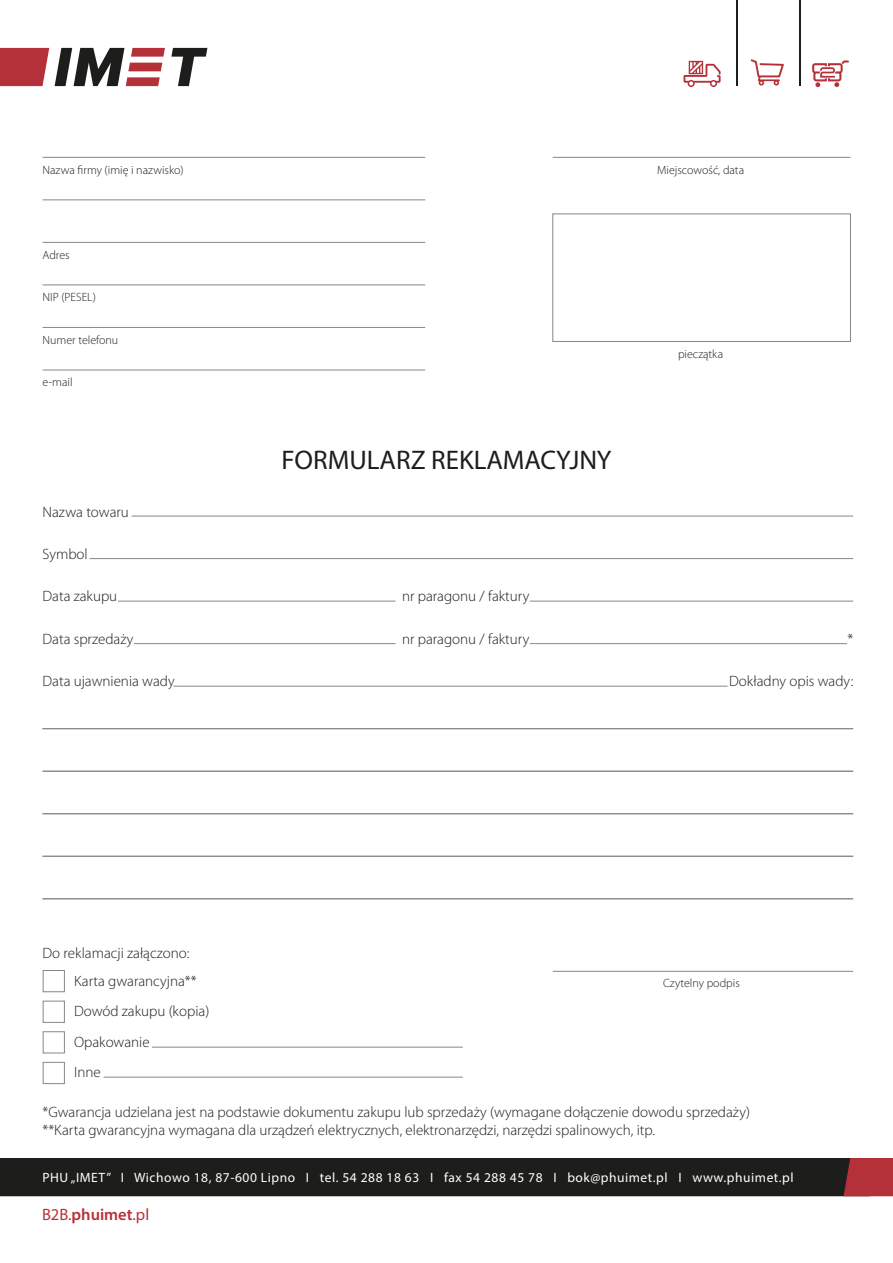
<style>
.page{position:relative;width:893px;height:1263px;background:#fff}
.page>*{position:absolute;margin:0;border:0;box-sizing:border-box;transform-origin:0 0}
.t1{font:27px "Myriad Pro";color:#1d1d1b}
.t2{font:16.5px "Myriad Pro";color:#b5313a}
.t3{font:300 15px/30.3px "Myriad Pro";color:#1d1d1b}
.t4{font:13.5px "Myriad Pro";letter-spacing:.04em;color:#fff}
.t5{font:300 12px "Myriad Pro";color:#1d1d1b}
.s1{font-weight:600}
</style>
<div class="page">
<svg style="left:171px;top:48px;width:36px;height:38px"></svg>
<svg style="left:55px;top:48px;width:110px;height:38px"></svg>
<svg style="left:0;top:48px;width:49px;height:38px;background:#b93e46"></svg>
<div style="left:0;top:1158px;width:893px;height:38px;background:#1d1d1b"></div>
<svg style="left:751px;top:59px;width:33px;height:27px"></svg>
<svg style="left:812px;top:60px;width:37px;height:27px"></svg>
<svg style="left:683px;top:61px;width:38px;height:26px"></svg>
<hr style="left:799px;top:0;width:1px;height:86px;background:#1d1d1b">
<hr style="left:737px;top:0;width:1px;height:86px;background:#1d1d1b">
<hr style="left:553px;top:157px;width:297px;height:1px;background:#878787">
<hr style="left:43px;top:157px;width:382px;height:1px;background:#878787">
<hr style="left:43px;top:200px;width:382px;height:1px;background:#878787">
<hr style="left:132px;top:516px;width:721px;height:1px;background:#878787">
<hr style="left:174px;top:686px;width:554px;height:1px;background:#878787">
<hr style="left:43px;top:728px;width:810px;height:1px;background:#878787">
<hr style="left:43px;top:771px;width:810px;height:1px;background:#878787">
<hr style="left:43px;top:813px;width:810px;height:1px;background:#878787">
<hr style="left:43px;top:856px;width:810px;height:1px;background:#878787">
<hr style="left:43px;top:898px;width:810px;height:1px;background:#878787">
<hr style="left:553px;top:971px;width:300px;height:1px;background:#878787">
<hr style="left:104px;top:1077px;width:359px;height:1px;background:#878787">
<hr style="left:152px;top:1047px;width:311px;height:1px;background:#878787">
<hr style="left:43px;top:242px;width:382px;height:1px;background:#878787">
<hr style="left:43px;top:327px;width:382px;height:1px;background:#878787">
<hr style="left:43px;top:285px;width:382px;height:1px;background:#878787">
<hr style="left:43px;top:370px;width:382px;height:1px;background:#878787">
<div style="left:553px;top:214px;width:298px;height:128px;border:1px solid #878787"></div>
<hr style="left:89px;top:558px;width:764px;height:1px;background:#878787">
<hr style="left:118px;top:601px;width:277px;height:1px;background:#878787">
<hr style="left:134px;top:643px;width:261px;height:1px;background:#878787">
<hr style="left:530px;top:601px;width:323px;height:1px;background:#878787">
<hr style="left:530px;top:643px;width:317px;height:1px;background:#878787">
<div style="left:43px;top:970px;width:22px;height:22px;border:1px solid #878787"></div>
<div style="left:43px;top:1001px;width:22px;height:21px;border:1px solid #878787"></div>
<div style="left:43px;top:1031px;width:22px;height:22px;border:1px solid #878787"></div>
<div style="left:43px;top:1062px;width:22px;height:22px;border:1px solid #878787"></div>
<p class="t5" style="left:43px;top:163px;width:143px">Nazwa firmy (imię i nazwisko)</p>
<p class="t5" style="left:43px;top:248px;width:29px">Adres</p>
<p class="t5" style="left:43px;top:290px;width:55px">NIP (PESEL)</p>
<p class="t5" style="left:43px;top:333px;width:77px">Numer telefonu</p>
<p class="t5" style="left:43px;top:375px;width:32px">e-mail</p>
<p class="t3" style="left:43px;top:497px;width:88px">Nazwa towaru</p>
<p class="t3" style="left:43px;top:539px;width:47px">Symbol</p>
<p class="t3" style="left:43px;top:581px;width:76px">Data zakupu</p>
<p class="t3" style="left:43px;top:624px;width:93px">Data sprzedaży</p>
<p class="t5" style="left:657px;top:163px;width:89px">Miejscowość, data</p>
<h1 class="t1" style="left:281px;top:443px;width:332px">FORMULARZ REKLAMACYJNY</h1>
<p class="t5" style="left:678px;top:347px;width:47px">pieczątka</p>
<p class="t3" style="left:402px;top:581px;width:129px">nr paragonu / faktury</p>
<p class="t3" style="left:402px;top:624px;width:129px">nr paragonu / faktury</p>
<p class="t3" style="left:847px;top:624px;width:7px">*</p>
<p class="t3" style="left:43px;top:666px;width:134px">Data ujawnienia wady</p>
<p class="t3" style="left:729px;top:666px;width:126px">Dokładny opis wady:</p>
<p class="t3" style="left:43px;top:938px;width:148px">Do reklamacji załączono:</p>
<p class="t3" style="left:74px;top:966px;width:137px">Karta gwarancyjna**<br>Dowód zakupu (kopia)<br>Opakowanie<br>Inne</p>
<p class="t5" style="left:663px;top:976px;width:78px">Czytelny podpis</p>
<p class="t3" style="left:43px;top:1104px;width:709px;line-height:18px">*Gwarancja udzielana jest na podstawie dokumentu zakupu lub sprzedaży (wymagane dołączenie dowodu sprzedaży) **Karta gwarancyjna wymagana dla urządzeń elektrycznych, elektronarzędzi, narzędzi spalinowych, itp.</p>
<p class="t4" style="left:43px;top:1169px;width:753px">PHU „IMET” I Wichowo 18, 87-600 Lipno I tel. 54 288 18 63 I fax 54 288 45 78 I bok@phuimet.pl I www.phuimet.pl</p>
<p class="t2" style="left:42px;top:1204px;width:109px">B2B.<span class="s1">phuimet</span>.pl</p>
</div>
